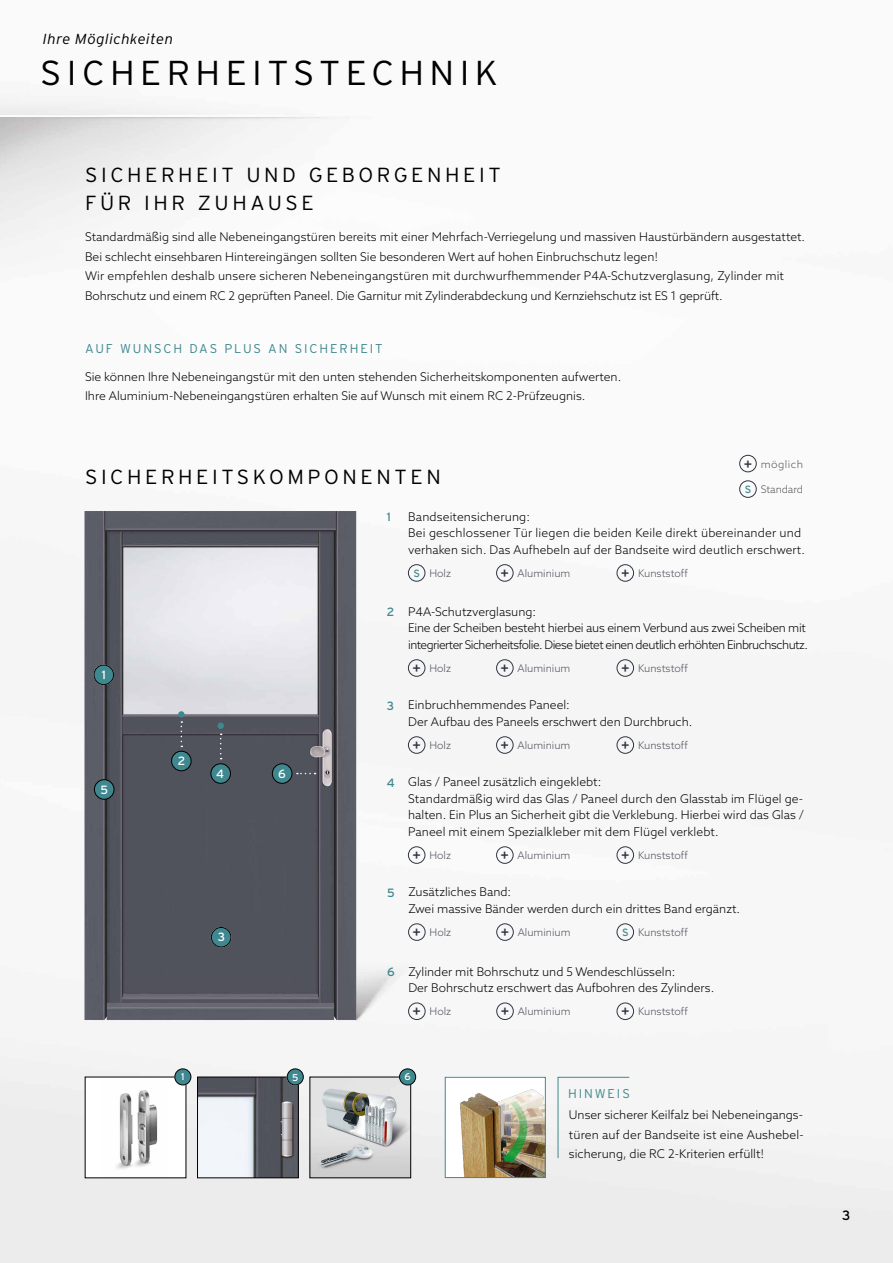
<style>
.page{position:relative;width:893px;height:1263px;background:#fff}
.page>*{position:absolute;margin:0;border:0;box-sizing:border-box;transform-origin:0 0}
.t1{font:300 34.5px "Interstate";letter-spacing:.15em;color:#000;scale:1.04 1}
.t2{font:300 20.4px/28.5px "Interstate";letter-spacing:.17em;color:#000}
.t3{font:italic 300 14.55px "Interstate";letter-spacing:.03em;color:#000}
.t4{font:13.5px "Interstate";color:#000}
.t5{font:300 12.75px "Interstate";letter-spacing:.15em;color:#3f888f}
.t6{font:300 12px/16.5px "Azo Sans";color:#000}
.t7{font:300 12px/16.5px "Azo Sans";letter-spacing:-.045em;color:#000}
.t8{font:12px "Interstate";color:#fff}
.t9{font:12px "Interstate";color:#3f888f}
.t10{font:300 10.5px "Azo Sans";color:#4f505c}
.t11{font:300 10.5px "Azo Sans";letter-spacing:-.01em;color:#575756}
.t12{font:300 10.5px "Azo Sans";letter-spacing:.04em;color:#575756}
.t13{font:9.9px "Interstate";color:#fff}
.s1{font-family:"Interstate";font-weight:400;font-size:14.25px;color:#303541}
.s2{font-family:"Interstate";font-weight:400;color:#3f888f}
</style>
<div class="page">
<img style="left:0;top:98px;width:893px;height:1165px">
<div style="left:85px;top:1077px;width:101px;height:101px;background:#fff"></div>
<img style="left:116px;top:1090px;width:42px;height:79px">
<div style="left:445px;top:1077px;width:101px;height:101px;background:#fff"></div>
<img style="left:460px;top:1089px;width:84px;height:87px">
<img style="left:199px;top:1079px;width:97px;height:97px">
<div style="left:197px;top:1077px;width:101px;height:101px;border:1px solid #000"></div>
<img style="left:312px;top:1079px;width:97px;height:97px">
<div style="left:445px;top:1077px;width:101px;height:101px;border:1px solid #3f888f"></div>
<div style="left:557px;top:1076px;width:73px;height:83px;background:#f3f3f3"></div>
<div style="left:617px;top:564px;width:17px;height:17px;border:1px solid #303541;border-radius:50%"></div>
<div style="left:408px;top:564px;width:17px;height:17px;border:1px solid #303541;border-radius:50%"></div>
<div style="left:496px;top:564px;width:17px;height:17px;border:1px solid #303541;border-radius:50%"></div>
<div style="left:617px;top:659px;width:17px;height:17px;border:1px solid #303541;border-radius:50%"></div>
<div style="left:408px;top:659px;width:17px;height:17px;border:1px solid #303541;border-radius:50%"></div>
<div style="left:496px;top:659px;width:17px;height:17px;border:1px solid #303541;border-radius:50%"></div>
<div style="left:617px;top:736px;width:17px;height:17px;border:1px solid #303541;border-radius:50%"></div>
<div style="left:408px;top:736px;width:17px;height:17px;border:1px solid #303541;border-radius:50%"></div>
<div style="left:496px;top:736px;width:17px;height:17px;border:1px solid #303541;border-radius:50%"></div>
<div style="left:617px;top:846px;width:17px;height:17px;border:1px solid #303541;border-radius:50%"></div>
<div style="left:408px;top:846px;width:17px;height:17px;border:1px solid #303541;border-radius:50%"></div>
<div style="left:496px;top:846px;width:17px;height:17px;border:1px solid #303541;border-radius:50%"></div>
<div style="left:617px;top:923px;width:17px;height:17px;border:1px solid #303541;border-radius:50%"></div>
<div style="left:408px;top:923px;width:17px;height:17px;border:1px solid #303541;border-radius:50%"></div>
<div style="left:496px;top:923px;width:17px;height:17px;border:1px solid #303541;border-radius:50%"></div>
<div style="left:739px;top:481px;width:17px;height:17px;border:1px solid #303541;border-radius:50%"></div>
<div style="left:739px;top:455px;width:17px;height:17px;border:1px solid #303541;border-radius:50%"></div>
<div style="left:617px;top:1003px;width:17px;height:17px;border:1px solid #303541;border-radius:50%"></div>
<div style="left:408px;top:1003px;width:17px;height:17px;border:1px solid #303541;border-radius:50%"></div>
<div style="left:496px;top:1003px;width:17px;height:17px;border:1px solid #303541;border-radius:50%"></div>
<div style="left:175px;top:1069px;width:16px;height:16px;background:#3f888f;border-radius:50%"></div>
<div style="left:175px;top:1069px;width:16px;height:16px;border:1px solid #000;border-radius:50%"></div>
<div style="left:400px;top:1069px;width:16px;height:16px;background:#3f888f;border-radius:50%"></div>
<div style="left:399px;top:1069px;width:17px;height:16px;border:1px solid #000;border-radius:50%"></div>
<div style="left:287px;top:1069px;width:16px;height:16px;background:#3f888f;border-radius:50%"></div>
<div style="left:287px;top:1069px;width:17px;height:16px;border:1px solid #000;border-radius:50%"></div>
<svg style="left:297px;top:773px;width:19px;height:1px"></svg>
<div style="left:272px;top:764px;width:20px;height:19px;background:#3f888f;border-radius:50%"></div>
<div style="left:272px;top:763px;width:20px;height:20px;border:1px solid #000;border-radius:50%"></div>
<svg style="left:181px;top:721px;width:1px;height:26px"></svg>
<svg style="left:220px;top:733px;width:2px;height:26px"></svg>
<div style="left:178px;top:711px;width:7px;height:7px;background:#3f888f;border-radius:50%"></div>
<div style="left:217px;top:722px;width:7px;height:7px;background:#3f888f;border-radius:50%"></div>
<div style="left:172px;top:751px;width:19px;height:20px;background:#3f888f;border-radius:50%"></div>
<div style="left:171px;top:751px;width:20px;height:20px;border:1px solid #000;border-radius:50%"></div>
<div style="left:211px;top:764px;width:19px;height:19px;background:#3f888f;border-radius:50%"></div>
<div style="left:211px;top:763px;width:20px;height:20px;border:1px solid #000;border-radius:50%"></div>
<div style="left:211px;top:927px;width:20px;height:20px;background:#3f888f;border-radius:50%"></div>
<div style="left:211px;top:927px;width:20px;height:20px;border:1px solid #000;border-radius:50%"></div>
<div style="left:94px;top:665px;width:20px;height:20px;background:#3f888f;border-radius:50%"></div>
<div style="left:94px;top:665px;width:20px;height:20px;border:1px solid #000;border-radius:50%"></div>
<div style="left:94px;top:780px;width:20px;height:19px;background:#3f888f;border-radius:50%"></div>
<div style="left:94px;top:779px;width:20px;height:20px;border:1px solid #000;border-radius:50%"></div>
<p class="t3" style="left:43px;top:31px;width:132px">Ihre Möglichkeiten</p>
<h1 class="t1" style="left:40px;top:54px;width:442px">SICHERHEITSTECHNIK</h1>
<h2 class="t2" style="left:85px;top:160px;width:417px">SICHERHEIT UND GEBORGENHEIT<br>FÜR IHR ZUHAUSE</h2>
<p class="t6" style="left:85px;top:227px;width:722px;line-height:19.5px">Standardmäßig sind alle Nebeneingangstüren bereits mit einer Mehrfach-Verriegelung und massiven Haustürbändern ausgestattet.<br>Bei schlecht einsehbaren Hintereingängen sollten Sie besonderen Wert auf hohen Einbruchschutz legen!<br>Wir empfehlen deshalb unsere sicheren Nebeneingangstüren mit durchwurfhemmender P4A-Schutzverglasung, Zylinder mit Bohrschutz und einem RC 2 geprüften Paneel. Die Garnitur mit Zylinderabdeckung und Kernziehschutz ist ES 1 geprüft.</p>
<p class="t5" style="left:85px;top:341px;width:299px">AUF WUNSCH DAS PLUS AN SICHERHEIT</p>
<p class="t6" style="left:85px;top:367px;width:538px;line-height:19.5px">Sie können Ihre Nebeneingangstür mit den unten stehenden Sicherheitskomponenten aufwerten.<br>Ihre Aluminium-Nebeneingangstüren erhalten Sie auf Wunsch mit einem RC 2-Prüfzeugnis.</p>
<p class="t12" style="left:744px;top:457px;width:61px"><span class="s1">+</span> möglich</p>
<h2 class="t2" style="left:85px;top:462px;width:357px">SICHERHEITSKOMPONENTEN</h2>
<p class="t9" style="left:387px;top:510px;width:6px">1</p>
<p class="t6" style="left:408px;top:508px;width:398px">Bandseitensicherung:<br>Bei geschlossener Tür liegen die beiden Keile direkt übereinander und verhaken sich. Das Aufhebeln auf der Bandseite wird deutlich erschwert.</p>
<p class="t11" style="left:745px;top:483px;width:60px"><span class="s2">S</span> Standard</p>
<p class="t10" style="left:413px;top:566px;width:39px"><span class="s2">S</span> Holz</p>
<p class="t10" style="left:501px;top:566px;width:71px"><span class="s1">+</span> Aluminium</p>
<p class="t10" style="left:621px;top:566px;width:68px"><span class="s1">+</span> Kunststoff</p>
<p class="t8" style="left:102px;top:668px;width:6px">1</p>
<p class="t8" style="left:100px;top:783px;width:9px">5</p>
<p class="t7" style="left:408px;top:603px;width:401px;text-indent:-21px"><span class="s2">2</span> P4A-Schutzverglasung:<br>Eine der Scheiben besteht hierbei aus einem Verbund aus zwei Scheiben mit integrierter Sicherheitsfolie. Diese bietet einen deutlich erhöhten Einbruchschutz.</p>
<p class="t10" style="left:412px;top:662px;width:40px"><span class="s1">+</span> Holz</p>
<p class="t10" style="left:501px;top:662px;width:71px"><span class="s1">+</span> Aluminium</p>
<p class="t10" style="left:621px;top:662px;width:68px"><span class="s1">+</span> Kunststoff</p>
<p class="t6" style="left:408px;top:697px;width:286px;text-indent:-21px"><span class="s2">3</span> Einbruchhemmendes Paneel:<br>Der Aufbau des Paneels erschwert den Durchbruch.</p>
<p class="t8" style="left:178px;top:754px;width:9px">2</p>
<p class="t8" style="left:216px;top:767px;width:10px">4</p>
<p class="t8" style="left:278px;top:766px;width:9px">6</p>
<p class="t8" style="left:218px;top:930px;width:9px">3</p>
<p class="t10" style="left:412px;top:739px;width:40px"><span class="s1">+</span> Holz</p>
<p class="t10" style="left:501px;top:739px;width:71px"><span class="s1">+</span> Aluminium</p>
<p class="t10" style="left:621px;top:739px;width:68px"><span class="s1">+</span> Kunststoff</p>
<p class="t6" style="left:408px;top:774px;width:397px;text-indent:-21px"><span class="s2">4</span> Glas / Paneel zusätzlich eingeklebt:<br>Standardmäßig wird das Glas / Paneel durch den Glasstab im Flügel ge&shy;halten. Ein Plus an Sicherheit gibt die Verklebung. Hierbei wird das Glas / Paneel mit einem Spezialkleber mit dem Flügel verklebt.</p>
<p class="t10" style="left:412px;top:849px;width:40px"><span class="s1">+</span> Holz</p>
<p class="t10" style="left:501px;top:849px;width:71px"><span class="s1">+</span> Aluminium</p>
<p class="t10" style="left:621px;top:849px;width:68px"><span class="s1">+</span> Kunststoff</p>
<p class="t6" style="left:408px;top:884px;width:333px;text-indent:-21px"><span class="s2">5</span> Zusätzliches Band:<br>Zwei massive Bänder werden durch ein drittes Band ergänzt.</p>
<p class="t10" style="left:413px;top:926px;width:40px"><span class="s1">+</span> Holz</p>
<p class="t10" style="left:501px;top:926px;width:71px"><span class="s1">+</span> Aluminium</p>
<p class="t10" style="left:622px;top:926px;width:67px"><span class="s2">S</span> Kunststoff</p>
<p class="t6" style="left:408px;top:963px;width:307px;text-indent:-21px"><span class="s2">6</span> Zylinder mit Bohrschutz und 5 Wendeschlüsseln:<br>Der Bohrschutz erschwert das Aufbohren des Zylinders.</p>
<p class="t10" style="left:413px;top:1005px;width:40px"><span class="s1">+</span> Holz</p>
<p class="t10" style="left:501px;top:1005px;width:71px"><span class="s1">+</span> Aluminium</p>
<p class="t10" style="left:621px;top:1005px;width:68px"><span class="s1">+</span> Kunststoff</p>
<p class="t13" style="left:181px;top:1071px;width:5px">1</p>
<p class="t13" style="left:292px;top:1071px;width:8px">5</p>
<p class="t13" style="left:404px;top:1071px;width:8px">6</p>
<p class="t5" style="left:568px;top:1087px;width:63px">HINWEIS</p>
<p class="t6" style="left:569px;top:1105px;width:236px;line-height:19.5px;text-align:justify">Unser sicherer Keilfalz bei Nebeneingangs&shy;türen auf der Bandseite ist eine Aushebel&shy;sicherung, die RC 2-Kriterien erfüllt!</p>
<p class="t4" style="left:842px;top:1208px;width:10px">3</p>
</div>
